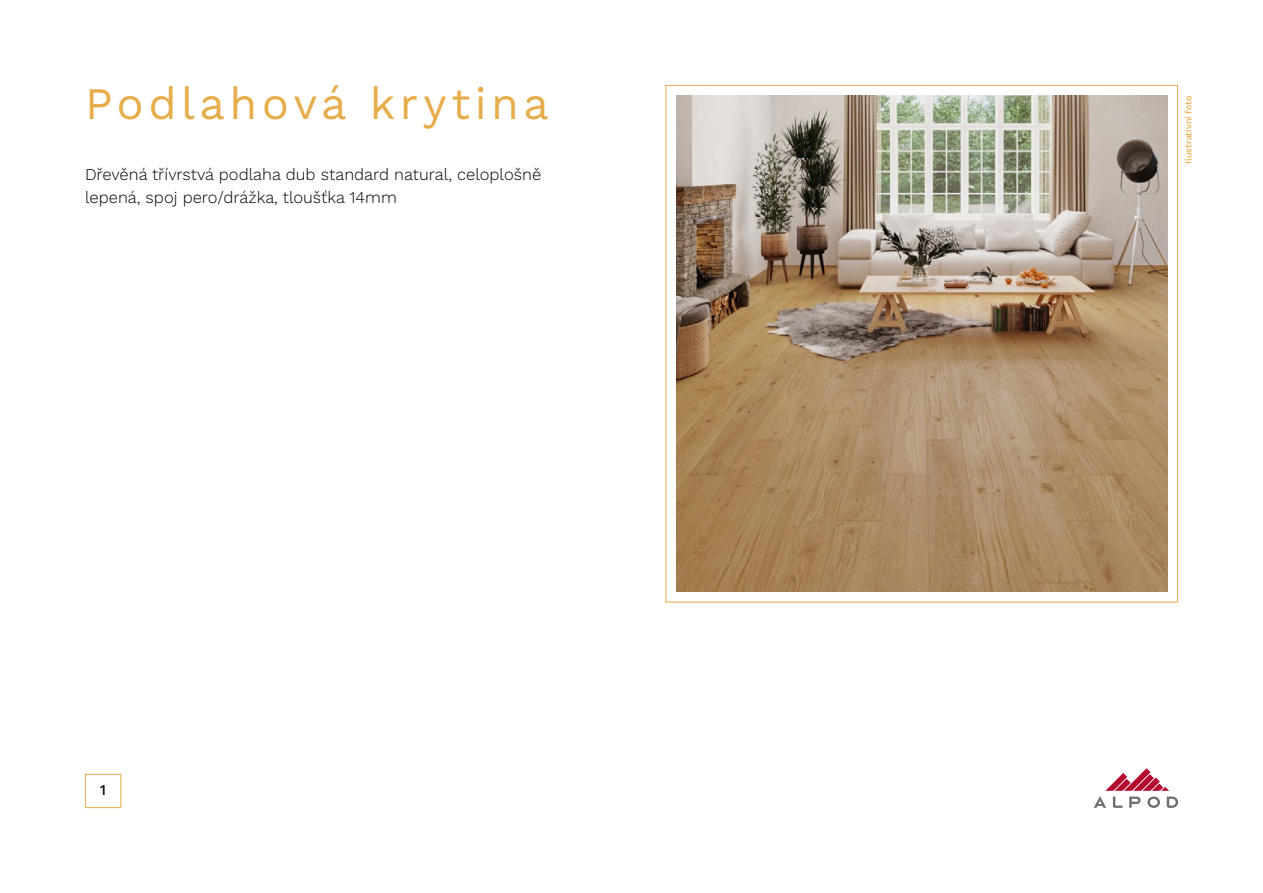
<style>
.page{position:relative;width:1263px;height:893px;background:#fff}
.page>*{position:absolute;margin:0;border:0;box-sizing:border-box;transform-origin:0 0}
.t1{font:45px "Work Sans";letter-spacing:.1em;color:#e6ad4a}
.t2{font:300 16.5px/22.5px "Work Sans";color:#000}
.t3{font:500 15px "Work Sans";color:#000}
.t4{font:500 9px "Work Sans";color:#e6ad4a}
</style>
<div class="page">
<img style="left:676px;top:96px;width:491px;height:495px">
<div style="left:85px;top:774px;width:36px;height:34px;border:1px solid #e6ad4a"></div>
<svg style="left:1094px;top:768px;width:84px;height:40px"></svg>
<h1 class="t1" style="left:85px;top:77px;width:465px">Podlahová krytina</h1>
<p class="t2" style="left:85px;top:164px;width:458px">Dřevěná třívrstvá podlaha dub standard natural, celoplošně lepená, spoj pero/drážka, tloušťka 14mm</p>
<p class="t3" style="left:100px;top:781px;width:8px">1</p>
<p class="t4" style="left:1183px;top:164px;width:70px;rotate:-90deg">Ilustrativní foto</p>
</div>
